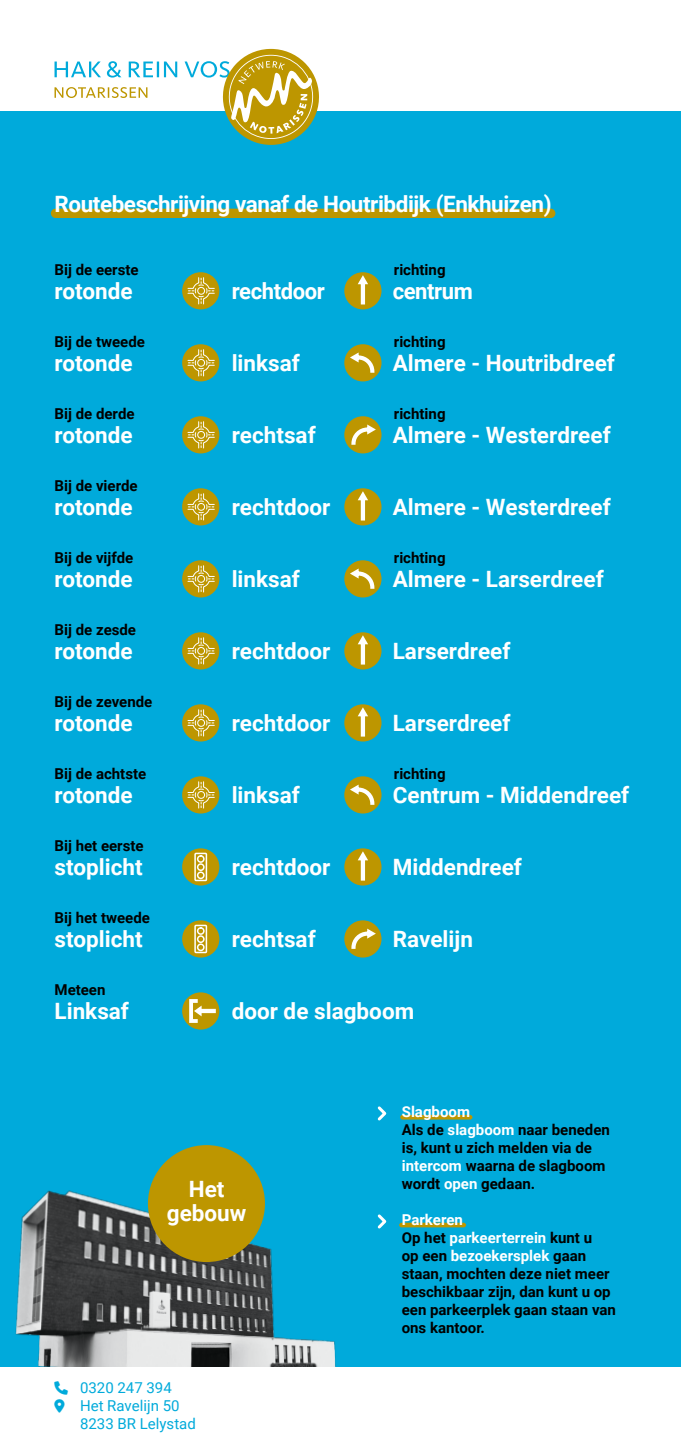
<style>
.page{position:relative;width:681px;height:1446px;background:#fff}
.page>*{position:absolute;margin:0;border:0;box-sizing:border-box;transform-origin:0 0}
.t1{font:700 22.5px/24px "Roboto";color:#fff;text-align:center}
.t2{font:700 22.5px "Roboto";letter-spacing:-.02em;color:#fff}
.t3{font:700 15px/18px "Roboto";color:#000}
.t4{font:15px/18px "Roboto";color:#00aadb}
.s1{color:#fff}
</style>
<div class="page">
<div style="left:0;top:112px;width:680px;height:1334px;background:#00aadb"></div>
<img style="left:15px;top:1169px;width:321px;height:198px">
<div style="left:148px;top:1145px;width:117px;height:117px;background:#bd9600;border-radius:50%"></div>
<svg style="left:54px;top:49px;width:265px;height:96px"></svg>
<div style="left:0;top:1367px;width:680px;height:79px;background:#fff"></div>
<div style="left:51px;top:209px;width:504px;height:9px;background:#bd9600;border-radius:5px"></div>
<div style="left:182px;top:272px;width:37px;height:37px;background:#bd9600;border-radius:50%"></div>
<svg style="left:187px;top:277px;width:28px;height:28px"></svg>
<div style="left:344px;top:272px;width:37px;height:37px;background:#bd9600;border-radius:50%"></div>
<svg style="left:355px;top:273px;width:14px;height:32px"></svg>
<div style="left:182px;top:344px;width:37px;height:37px;background:#bd9600;border-radius:50%"></div>
<svg style="left:187px;top:349px;width:28px;height:28px"></svg>
<div style="left:344px;top:344px;width:37px;height:37px;background:#bd9600;border-radius:50%"></div>
<svg style="left:349px;top:350px;width:26px;height:23px"></svg>
<div style="left:182px;top:416px;width:37px;height:37px;background:#bd9600;border-radius:50%"></div>
<svg style="left:187px;top:421px;width:28px;height:28px"></svg>
<div style="left:344px;top:416px;width:37px;height:37px;background:#bd9600;border-radius:50%"></div>
<svg style="left:351px;top:424px;width:25px;height:21px"></svg>
<div style="left:182px;top:488px;width:37px;height:37px;background:#bd9600;border-radius:50%"></div>
<svg style="left:187px;top:493px;width:28px;height:28px"></svg>
<div style="left:344px;top:488px;width:37px;height:37px;background:#bd9600;border-radius:50%"></div>
<svg style="left:355px;top:489px;width:14px;height:32px"></svg>
<div style="left:182px;top:560px;width:37px;height:37px;background:#bd9600;border-radius:50%"></div>
<svg style="left:187px;top:565px;width:28px;height:28px"></svg>
<div style="left:344px;top:560px;width:37px;height:37px;background:#bd9600;border-radius:50%"></div>
<svg style="left:349px;top:566px;width:26px;height:23px"></svg>
<div style="left:182px;top:632px;width:37px;height:37px;background:#bd9600;border-radius:50%"></div>
<svg style="left:187px;top:637px;width:28px;height:28px"></svg>
<div style="left:344px;top:632px;width:37px;height:37px;background:#bd9600;border-radius:50%"></div>
<svg style="left:355px;top:633px;width:14px;height:32px"></svg>
<div style="left:182px;top:704px;width:37px;height:37px;background:#bd9600;border-radius:50%"></div>
<svg style="left:187px;top:709px;width:28px;height:28px"></svg>
<div style="left:344px;top:704px;width:37px;height:37px;background:#bd9600;border-radius:50%"></div>
<svg style="left:355px;top:705px;width:14px;height:32px"></svg>
<div style="left:182px;top:776px;width:37px;height:37px;background:#bd9600;border-radius:50%"></div>
<svg style="left:187px;top:781px;width:28px;height:28px"></svg>
<div style="left:344px;top:776px;width:37px;height:37px;background:#bd9600;border-radius:50%"></div>
<svg style="left:349px;top:782px;width:26px;height:23px"></svg>
<div style="left:182px;top:848px;width:37px;height:37px;background:#bd9600;border-radius:50%"></div>
<svg style="left:194px;top:852px;width:14px;height:30px"></svg>
<div style="left:344px;top:848px;width:37px;height:37px;background:#bd9600;border-radius:50%"></div>
<svg style="left:355px;top:849px;width:14px;height:32px"></svg>
<div style="left:182px;top:920px;width:37px;height:37px;background:#bd9600;border-radius:50%"></div>
<svg style="left:194px;top:924px;width:14px;height:30px"></svg>
<div style="left:344px;top:920px;width:37px;height:37px;background:#bd9600;border-radius:50%"></div>
<svg style="left:351px;top:928px;width:25px;height:21px"></svg>
<div style="left:182px;top:992px;width:37px;height:37px;background:#bd9600;border-radius:50%"></div>
<hr style="left:199px;top:1009px;width:17px;height:4px;background:#fff">
<svg style="left:189px;top:999px;width:15px;height:24px"></svg>
<hr style="left:400px;top:1115px;width:72px;height:4px;background:#bd9600;border-radius:2px">
<div style="left:399px;top:1222px;width:67px;height:5px;background:#bd9600;border-radius:2px"></div>
<svg style="left:377px;top:1106px;width:10px;height:15px"></svg>
<svg style="left:377px;top:1214px;width:10px;height:15px"></svg>
<h1 class="t2" style="left:54px;top:188px;width:498px">Routebeschrijving vanaf de Houtribdijk (Enkhuizen)</h1>
<p class="t3" style="left:54px;top:260px;width:86px">Bij de eerste</p>
<p class="t3" style="left:393px;top:260px;width:53px">richting</p>
<h1 class="t1" style="left:54px;top:278px;width:79px">rotonde</h1>
<h1 class="t2" style="left:231px;top:275px;width:95px">rechtdoor</h1>
<h1 class="t2" style="left:392px;top:275px;width:82px">centrum</h1>
<p class="t3" style="left:54px;top:332px;width:92px">Bij de tweede</p>
<p class="t3" style="left:393px;top:332px;width:53px">richting</p>
<h1 class="t1" style="left:54px;top:350px;width:79px">rotonde</h1>
<h1 class="t1" style="left:231px;top:350px;width:70px">linksaf</h1>
<h1 class="t1" style="left:392px;top:350px;width:224px">Almere - Houtribdreef</h1>
<p class="t3" style="left:54px;top:404px;width:82px">Bij de derde</p>
<p class="t3" style="left:393px;top:404px;width:53px">richting</p>
<h1 class="t1" style="left:54px;top:422px;width:79px">rotonde</h1>
<h1 class="t1" style="left:231px;top:422px;width:85px">rechtsaf</h1>
<h1 class="t1" style="left:392px;top:422px;width:219px">Almere - Westerdreef</h1>
<p class="t3" style="left:54px;top:476px;width:85px">Bij de vierde</p>
<h1 class="t1" style="left:54px;top:494px;width:79px">rotonde</h1>
<h1 class="t1" style="left:231px;top:494px;width:100px">rechtdoor</h1>
<h1 class="t1" style="left:392px;top:494px;width:219px">Almere - Westerdreef</h1>
<p class="t3" style="left:54px;top:548px;width:80px">Bij de vijfde</p>
<p class="t3" style="left:393px;top:548px;width:53px">richting</p>
<h1 class="t1" style="left:54px;top:566px;width:79px">rotonde</h1>
<h1 class="t1" style="left:231px;top:566px;width:70px">linksaf</h1>
<h1 class="t1" style="left:392px;top:566px;width:212px">Almere - Larserdreef</h1>
<p class="t3" style="left:54px;top:620px;width:83px">Bij de zesde</p>
<h1 class="t1" style="left:54px;top:638px;width:79px">rotonde</h1>
<h1 class="t1" style="left:231px;top:638px;width:100px">rechtdoor</h1>
<h1 class="t1" style="left:392px;top:638px;width:119px">Larserdreef</h1>
<p class="t3" style="left:54px;top:692px;width:99px">Bij de zevende</p>
<h1 class="t1" style="left:54px;top:710px;width:79px">rotonde</h1>
<h1 class="t1" style="left:231px;top:710px;width:100px">rechtdoor</h1>
<h1 class="t1" style="left:392px;top:710px;width:119px">Larserdreef</h1>
<p class="t3" style="left:54px;top:764px;width:93px">Bij de achtste</p>
<p class="t3" style="left:393px;top:764px;width:53px">richting</p>
<h1 class="t1" style="left:54px;top:782px;width:79px">rotonde</h1>
<h1 class="t1" style="left:231px;top:782px;width:70px">linksaf</h1>
<h1 class="t1" style="left:392px;top:782px;width:238px">Centrum - Middendreef</h1>
<p class="t3" style="left:54px;top:836px;width:91px">Bij het eerste</p>
<h1 class="t1" style="left:54px;top:854px;width:90px">stoplicht</h1>
<h1 class="t1" style="left:231px;top:854px;width:100px">rechtdoor</h1>
<h1 class="t1" style="left:392px;top:854px;width:131px">Middendreef</h1>
<p class="t3" style="left:54px;top:908px;width:97px">Bij het tweede</p>
<h1 class="t1" style="left:54px;top:926px;width:90px">stoplicht</h1>
<h1 class="t1" style="left:231px;top:926px;width:85px">rechtsaf</h1>
<h1 class="t1" style="left:392px;top:926px;width:82px">Ravelijn</h1>
<p class="t3" style="left:54px;top:980px;width:52px">Meteen</p>
<h1 class="t1" style="left:54px;top:998px;width:76px">Linksaf</h1>
<h1 class="t1" style="left:231px;top:998px;width:184px">door de slagboom</h1>
<h1 class="t1" style="left:167px;top:1175px;width:81px">Het gebouw</h1>
<p class="t4" style="left:80px;top:1378px;width:117px">0320 247 394<br>Het Ravelijn 50<br>8233 BR Lelystad</p>
<p class="t3" style="left:401px;top:1102px;width:209px"><span class="s1">Slagboom<br></span>Als de <span class="s1">slagboom</span> naar beneden is, kunt u zich melden via de <span class="s1">intercom</span> waarna de slagboom wordt <span class="s1">open</span> gedaan.</p>
<p class="t3" style="left:401px;top:1210px;width:215px"><span class="s1">Parkeren<br></span>Op het <span class="s1">parkeerterrein</span> kunt u<br>op een <span class="s1">bezoekersplek</span> gaan staan, mochten deze niet meer beschikbaar zijn, dan kunt u op een parkeerplek gaan staan van ons kantoor.</p>
</div>
